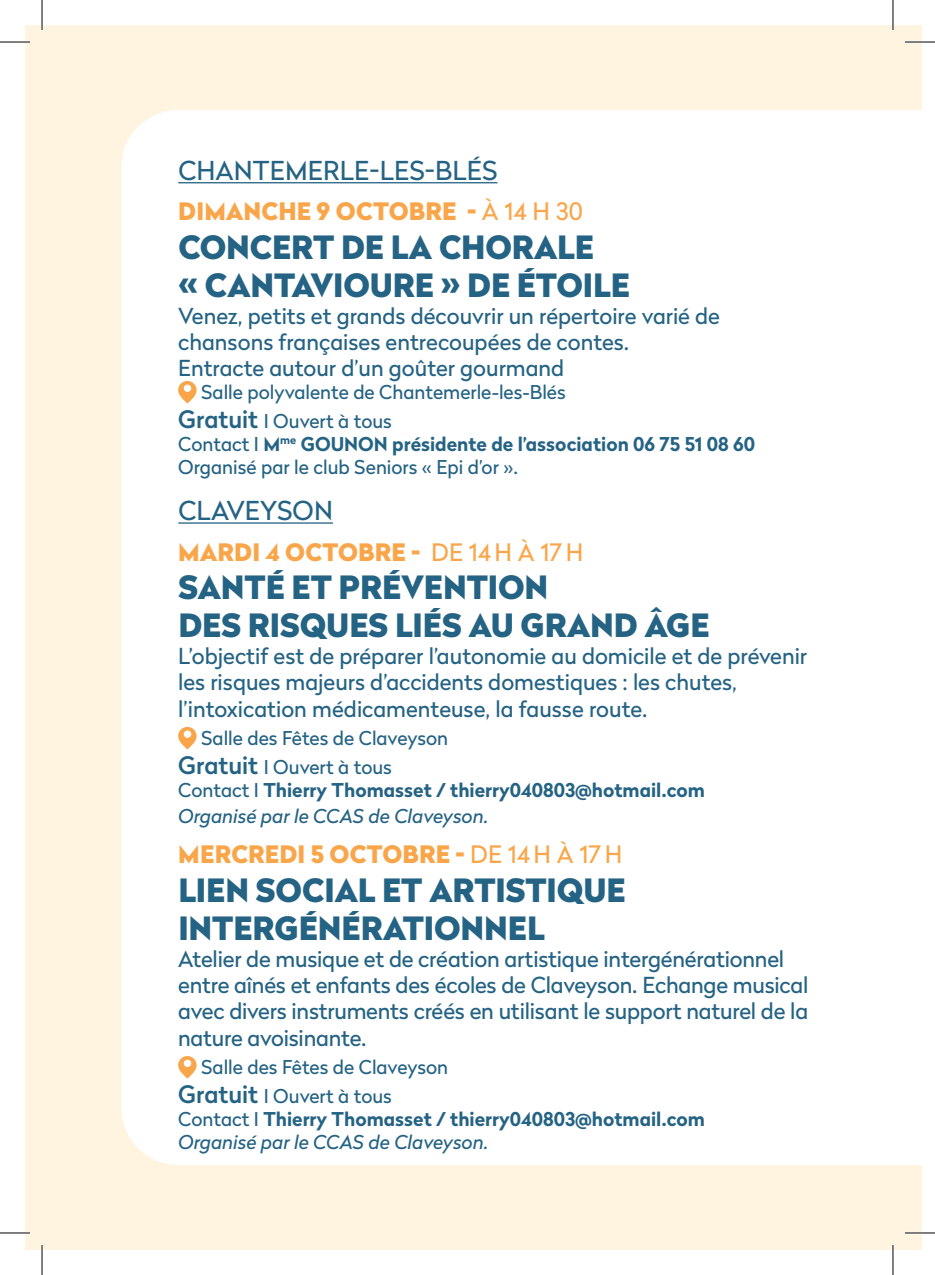
<style>
.page{position:relative;width:935px;height:1275px;background:#fff}
.page>*{position:absolute;margin:0;border:0;box-sizing:border-box;transform-origin:0 0}
.t1{font:900 32px/38.4px "Radikal";letter-spacing:-.005em;color:#256384}
.t2{font:26px "Radikal";letter-spacing:.005em;color:#256384}
.t3{font:900 24px "Radikal";letter-spacing:.005em;color:#f9a64a}
.t4{font:22px/26.4px "Radikal";color:#256384}
.t5{font:19px/28.8px "Radikal";color:#256384}
.t6{font:700 19px/26.4px "Radikal";color:#256384}
.s1{font-weight:400}
.s2{font-weight:500;font-size:24px}
.s3{font-weight:700}
.s4{font-weight:400;font-style:italic}
</style>
<div class="page">
<div style="left:25px;top:25px;width:896px;height:1225px;background:#fef4e0"></div>
<div style="left:121px;top:110px;width:800px;height:1055px;background:#fff"></div>
<hr style="left:178px;top:182px;width:319px;height:1px;background:#256384">
<svg style="left:178px;top:381px;width:18px;height:22px"></svg>
<hr style="left:178px;top:522px;width:155px;height:2px;background:#256384">
<svg style="left:178px;top:727px;width:18px;height:22px"></svg>
<svg style="left:178px;top:1056px;width:18px;height:22px"></svg>
<hr style="left:0;top:41px;width:30px;height:2px;background:#fff">
<hr style="left:904px;top:41px;width:30px;height:2px;background:#fff">
<hr style="left:0;top:1231px;width:30px;height:3px;background:#fff">
<hr style="left:904px;top:1231px;width:30px;height:3px;background:#fff">
<hr style="left:41px;top:0;width:2px;height:30px;background:#fff">
<hr style="left:41px;top:1245px;width:2px;height:30px;background:#fff">
<hr style="left:891px;top:0;width:3px;height:30px;background:#fff">
<hr style="left:891px;top:1245px;width:3px;height:30px;background:#fff">
<hr style="left:0;top:42px;width:30px;height:1px;background:#000">
<hr style="left:904px;top:42px;width:30px;height:1px;background:#000">
<hr style="left:0;top:1232px;width:30px;height:1px;background:#000">
<hr style="left:904px;top:1232px;width:30px;height:1px;background:#000">
<hr style="left:42px;top:0;width:1px;height:30px;background:#000">
<hr style="left:42px;top:1245px;width:1px;height:30px;background:#000">
<hr style="left:892px;top:0;width:1px;height:30px;background:#000">
<hr style="left:892px;top:1245px;width:1px;height:30px;background:#000">
<p class="t2" style="left:178px;top:152px;width:320px">CHANTEMERLE-LES-BLÉS</p>
<p class="t3" style="left:178px;top:194px;width:406px">DIMANCHE 9 OCTOBRE - <span class="s1">À 14 H 30</span></p>
<h1 class="t1" style="left:178px;top:226px;width:453px">CONCERT DE LA CHORALE<br>« CANTAVIOURE » DE ÉTOILE</h1>
<p class="t4" style="left:178px;top:301px;width:543px">Venez, petits et grands découvrir un répertoire varié de chansons françaises entrecoupées de contes.<br>Entracte autour d’un goûter gourmand</p>
<p class="t5" style="left:178px;top:377px;width:389px;text-indent:23px">Salle polyvalente de Chantemerle-les-Blés<br><span class="s2">Gratuit</span> I Ouvert à tous</p>
<p class="t5" style="left:178px;top:431px;width:578px;line-height:22.8px">Contact I <span class="s3">M</span><sup>me</sup> <span class="s3">GOUNON présidente de l’association 06 75 51 08 60<br></span>Organisé par le club Seniors « Epi d’or ».</p>
<p class="t2" style="left:178px;top:492px;width:156px">CLAVEYSON</p>
<p class="t3" style="left:178px;top:534px;width:406px">MARDI 4 OCTOBRE - <span class="s1">DE 14H À 17H</span></p>
<h1 class="t1" style="left:178px;top:566px;width:532px">SANTÉ ET PRÉVENTION<br>DES RISQUES LIÉS AU GRAND ÂGE</h1>
<p class="t4" style="left:178px;top:641px;width:630px">L’objectif est de préparer l’autonomie au domicile et de prévenir les risques majeurs d’accidents domestiques : les chutes, l’intoxication médicamenteuse, la fausse route.</p>
<p class="t5" style="left:178px;top:723px;width:271px;text-indent:23px">Salle des Fêtes de Claveyson<br><span class="s2">Gratuit</span> I Ouvert à tous</p>
<p class="t6" style="left:178px;top:775px;width:528px"><span class="s1">Contact I</span> Thierry Thomasset / thierry040803@hotmail.com<br><span class="s4">Organisé par le CCAS de Claveyson.</span></p>
<p class="t3" style="left:178px;top:837px;width:445px">MERCREDI 5 OCTOBRE - <span class="s1">DE 14H À 17H</span></p>
<h1 class="t1" style="left:178px;top:868px;width:449px">LIEN SOCIAL ET ARTISTIQUE<br>INTERGÉNÉRATIONNEL</h1>
<p class="t4" style="left:178px;top:944px;width:631px">Atelier de musique et de création artistique intergénérationnel entre aînés et enfants des écoles de Claveyson. Echange musical avec divers instruments créés en utilisant le support naturel de la nature avoisinante.</p>
<p class="t5" style="left:178px;top:1052px;width:271px;text-indent:23px">Salle des Fêtes de Claveyson<br><span class="s2">Gratuit</span> I Ouvert à tous</p>
<p class="t6" style="left:178px;top:1106px;width:528px;line-height:22.8px"><span class="s1">Contact I</span> Thierry Thomasset / thierry040803@hotmail.com<br><span class="s4">Organisé par le CCAS de Claveyson.</span></p>
</div>
